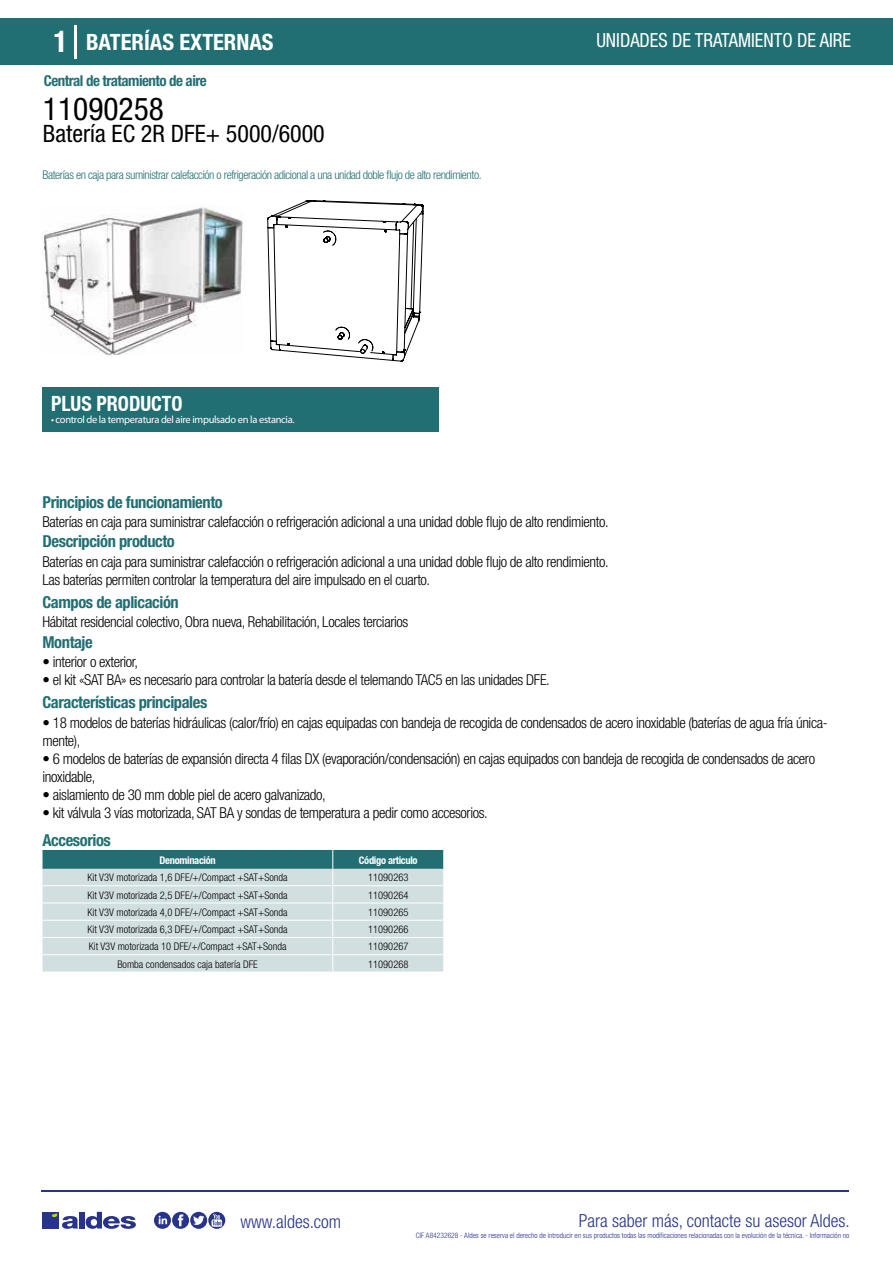
<style>
.page{position:relative;width:893px;height:1263px;background:#fff}
.page>*{position:absolute;margin:0;border:0;box-sizing:border-box;transform-origin:0 0}
.t1{font:condensed 31.5px "Helvetica Neue LT Std";color:#000}
.t2{font:condensed 24px "Helvetica Neue LT Std";color:#000}
.t3{font:700 condensed 22.5px "Helvetica Neue LT Std";color:#fff}
.t4{font:700 condensed 21px "Helvetica Neue";color:#fff;scale:.95 1}
.t5{font:condensed 19.5px "Helvetica Neue LT Std";color:#fff;scale:.95 1}
.t6{font:300 condensed 18px "Helvetica Neue";color:#28348b}
.t7{font:700 condensed 16.5px "Helvetica Neue LT Std";letter-spacing:-.025em;color:#226f73}
.t8{font:300 condensed 15px/18px "Helvetica Neue LT Std";letter-spacing:-.025em;color:#000}
.t9{font:700 condensed 15px "Helvetica Neue LT Std";letter-spacing:-.035em;color:#226f73}
.t10{font:300 condensed 12px "Helvetica Neue LT Std";letter-spacing:-.035em;color:#226f73}
.t11{font:300 condensed 10.5px "Helvetica Neue";color:#000}
.t12{font:10.5px "Myriad Pro";letter-spacing:-.03em;color:#fff}
.t13{font:700 condensed 10.5px "Helvetica Neue";letter-spacing:-.03em;color:#fff}
.t14{font:300 condensed 7.5px "Helvetica Neue";color:#28348b}
.s1{font-size:30px}
</style>
<div class="page">
<div style="left:0;top:18px;width:893px;height:46px;background:#226f73"></div>
<div style="left:43px;top:387px;width:396px;height:45px;background:#226f73"></div>
<hr style="left:74px;top:25px;width:2px;height:33px;background:#fff">
<svg style="left:43px;top:205px;width:200px;height:151px"></svg>
<svg style="left:267px;top:200px;width:157px;height:162px"></svg>
<svg style="left:43px;top:850px;width:401px;height:122px;background:#b9cfd1"></svg>
<hr style="left:41px;top:1190px;width:808px;height:1px;background:#28348b">
<svg style="left:154px;top:1212px;width:71px;height:17px"></svg>
<div style="left:42px;top:1212px;width:17px;height:16px;background:#28348b"></div>
<div style="left:79px;top:1212px;width:5px;height:16px;background:#28348b"></div>
<svg style="left:86px;top:1212px;width:50px;height:17px"></svg>
<svg style="left:52px;top:1213px;width:26px;height:16px"></svg>
<h3 class="t3" style="left:54px;top:28px;width:222px"><span class="s1">1</span> BATERÍAS EXTERNAS</h3>
<h3 class="t5" style="left:596px;top:29px;width:270px">UNIDADES DE TRATAMIENTO DE AIRE</h3>
<p class="t9" style="left:44px;top:71px;width:164px">Central de tratamiento de aire</p>
<h1 class="t1" style="left:43px;top:91px;width:122px">11090258</h1>
<h2 class="t2" style="left:43px;top:120px;width:283px">Batería EC 2R DFE+ 5000/6000</h2>
<p class="t10" style="left:43px;top:167px;width:441px">Baterías en caja para suministrar calefacción o refrigeración adicional a una unidad doble flujo de alto rendimiento.</p>
<h3 class="t4" style="left:51px;top:391px;width:140px">PLUS PRODUCTO</h3>
<p class="t12" style="left:51px;top:413px;width:245px">• control de la temperatura del aire impulsado en la estancia.</p>
<p class="t7" style="left:43px;top:492px;width:182px">Principios de funcionamiento</p>
<p class="t7" style="left:43px;top:531px;width:134px">Descripción producto</p>
<p class="t8" style="left:43px;top:513px;width:568px">Baterías en caja para suministrar calefacción o refrigeración adicional a una unidad doble flujo de alto rendimiento.</p>
<p class="t8" style="left:43px;top:552px;width:568px">Baterías en caja para suministrar calefacción o refrigeración adicional a una unidad doble flujo de alto rendimiento.<br>Las baterías permiten controlar la temperatura del aire impulsado en el cuarto.</p>
<p class="t8" style="left:43px;top:613px;width:367px">Hábitat residencial colectivo, Obra nueva, Rehabilitación, Locales terciarios</p>
<p class="t8" style="left:43px;top:652px;width:97px">• interior o exterior,</p>
<p class="t8" style="left:43px;top:670px;width:509px">• el kit «SAT BA» es necesario para controlar la batería desde el telemando TAC5 en las unidades DFE.</p>
<p class="t7" style="left:43px;top:592px;width:138px">Campos de aplicación</p>
<p class="t7" style="left:43px;top:632px;width:52px">Montaje</p>
<p class="t7" style="left:43px;top:692px;width:166px">Características principales</p>
<p class="t8" style="left:43px;top:713px;width:787px">• 18 modelos de baterías hidráulicas (calor/frío) en cajas equipadas con bandeja de recogida de condensados de acero inoxidable (baterías de agua fría única&shy;mente),</p>
<p class="t8" style="left:43px;top:749px;width:774px">• 6 modelos de baterías de expansión directa 4 filas DX (evaporación/condensación) en cajas equipados con bandeja de recogida de condensados de acero inoxidable,</p>
<p class="t8" style="left:43px;top:785px;width:285px">• aislamiento de 30 mm doble piel de acero galvanizado,</p>
<p class="t8" style="left:43px;top:803px;width:447px">• kit válvula 3 vías motorizada, SAT BA y sondas de temperatura a pedir como accesorios.</p>
<p class="t7" style="left:43px;top:830px;width:70px">Accesorios</p>
<p class="t13" style="left:160px;top:854px;width:58px">Denominación</p>
<p class="t13" style="left:359px;top:854px;width:60px">Código articulo</p>
<p class="t11" style="left:88px;top:871px;width:202px">Kit V3V motorizada 1,6 DFE/+/Compact +SAT+Sonda</p>
<p class="t11" style="left:368px;top:871px;width:42px">11090263</p>
<p class="t11" style="left:88px;top:889px;width:202px">Kit V3V motorizada 2,5 DFE/+/Compact +SAT+Sonda</p>
<p class="t11" style="left:368px;top:889px;width:42px">11090264</p>
<p class="t11" style="left:88px;top:906px;width:202px">Kit V3V motorizada 4,0 DFE/+/Compact +SAT+Sonda</p>
<p class="t11" style="left:368px;top:906px;width:42px">11090265</p>
<p class="t11" style="left:88px;top:923px;width:202px">Kit V3V motorizada 6,3 DFE/+/Compact +SAT+Sonda</p>
<p class="t11" style="left:368px;top:923px;width:42px">11090266</p>
<p class="t11" style="left:89px;top:940px;width:199px">Kit V3V motorizada 10 DFE/+/Compact +SAT+Sonda</p>
<p class="t11" style="left:368px;top:940px;width:42px">11090267</p>
<p class="t11" style="left:117px;top:958px;width:142px">Bomba condensados caja batería DFE</p>
<p class="t11" style="left:368px;top:958px;width:42px">11090268</p>
<p class="t6" style="left:240px;top:1211px;width:102px">www.aldes.com</p>
<p class="t6" style="left:579px;top:1211px;width:272px">Para saber más, contacte su asesor Aldes.</p>
<p class="t14" style="left:416px;top:1230px;width:435px">CIF A84232628 - Aldes se reserva el derecho de introducir en sus productos todas las modificaciones relacionadas con la evolución de la técnica. - Información no</p>
</div>
